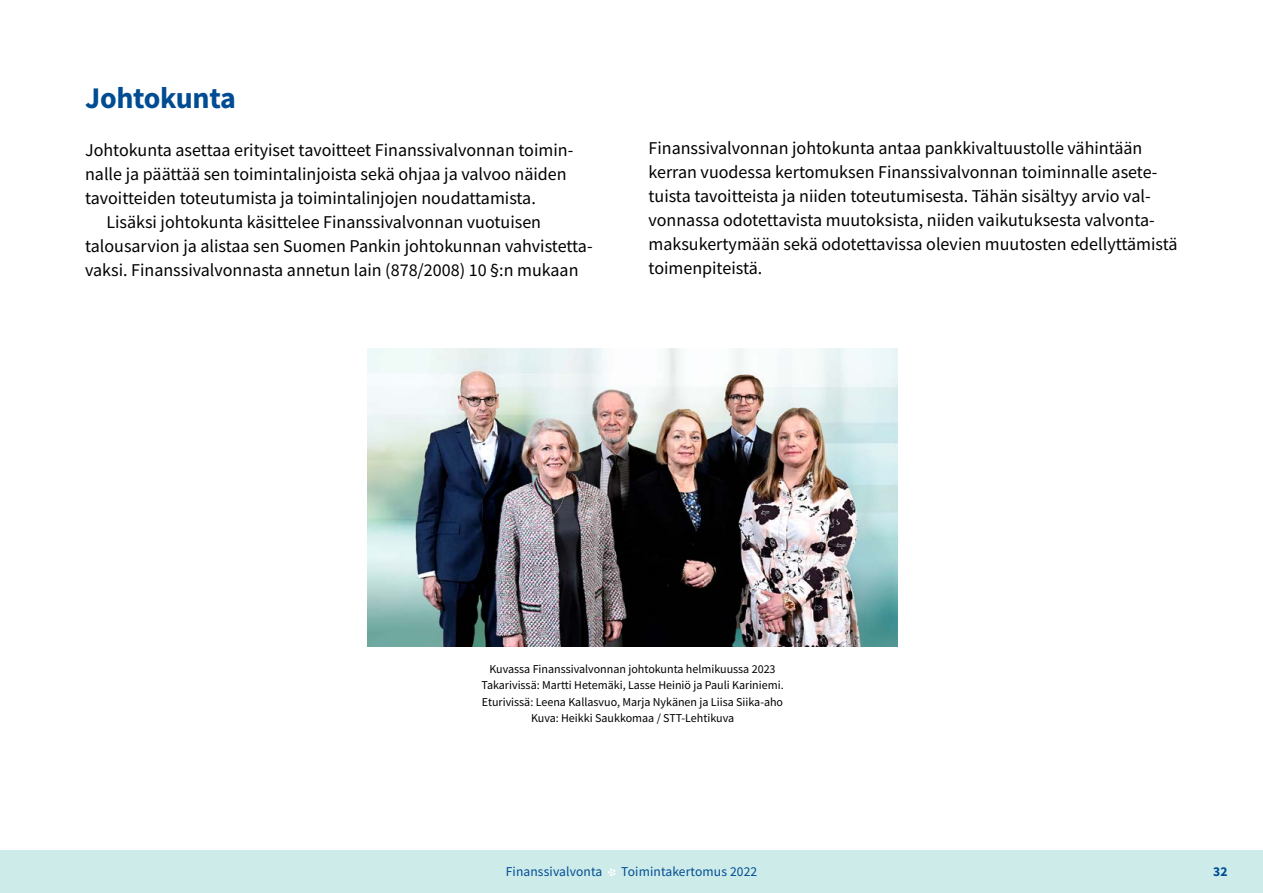
<style>
.page{position:relative;width:1263px;height:893px;background:#fff}
.page>*{position:absolute;margin:0;border:0;box-sizing:border-box;transform-origin:0 0}
.H2_OTSIKKO_20_pt{font:700 30px "Source Sans Pro";letter-spacing:-.01em;color:#004c93}
.LEIPIS{font:18px/24px "Source Sans Pro";color:#000}
.LEIPIS_1_kpl{font:18px/24px "Source Sans Pro";color:#000}
.t1{font:13.5px "Source Sans Pro";letter-spacing:.01em;color:#004c93}
.t2{font:700 13.5px "Source Sans Pro";color:#004c93}
.LEIPIS_1_kpl-2{font:12px/16.5px "Source Sans Pro";color:#000;text-align:center}
.LEIPIS-2{font:12px "Source Sans Pro";color:#000}
</style>
<div class="page">
<div style="left:0;top:850px;width:1263px;height:43px;background:#ccebe9"></div>
<img style="left:368px;top:349px;width:529px;height:297px">
<svg style="left:608px;top:868px;width:7px;height:8px"></svg>
<h2 class="H2_OTSIKKO_20_pt" style="left:85px;top:77px;width:152px">Johtokunta</h2>
<p class="LEIPIS_1_kpl" style="left:85px;top:137px;width:490px">Johtokunta asettaa erityiset tavoitteet Finanssivalvonnan toimin&shy;nalle ja päättää sen toimintalinjoista sekä ohjaa ja valvoo näiden tavoitteiden toteutumista ja toimintalinjojen noudattamista.</p>
<p class="LEIPIS" style="left:85px;top:209px;width:509px;text-indent:21px">Lisäksi johtokunta käsittelee Finanssivalvonnan vuotuisen talousarvion ja alistaa sen Suomen Pankin johtokunnan vahvistetta&shy;vaksi. Finanssivalvonnasta annetun lain (878/2008) 10 §:n mukaan</p>
<p class="LEIPIS" style="left:648px;top:136px;width:531px">Finanssivalvonnan johtokunta antaa pankkivaltuustolle vähintään kerran vuodessa kertomuksen Finanssivalvonnan toiminnalle asete&shy;tuista tavoitteista ja niiden toteutumisesta. Tähän sisältyy arvio val&shy;vonnassa odotettavista muutoksista, niiden vaikutuksesta valvonta&shy;maksukertymään sekä odotettavissa olevien muutosten edellyttämistä toimenpiteistä.</p>
<p class="LEIPIS-2" style="left:489px;top:661px;width:288px">Kuvassa Finanssivalvonnan johtokunta helmikuussa 2023</p>
<p class="LEIPIS_1_kpl-2" style="left:481px;top:677px;width:303px">Takarivissä: Martti Hetemäki, Lasse Heiniö ja Pauli Kariniemi.<br>Eturivissä: Leena Kallasvuo, Marja Nykänen ja Liisa Siika-aho<br>Kuva: Heikki Saukkomaa / STT-Lehtikuva</p>
<p class="t1" style="left:506px;top:863px;width:98px">Finanssivalvonta</p>
<p class="t1" style="left:621px;top:863px;width:137px">Toimintakertomus 2022</p>
<p class="t2" style="left:1213px;top:862px;width:16px">32</p>
</div>
